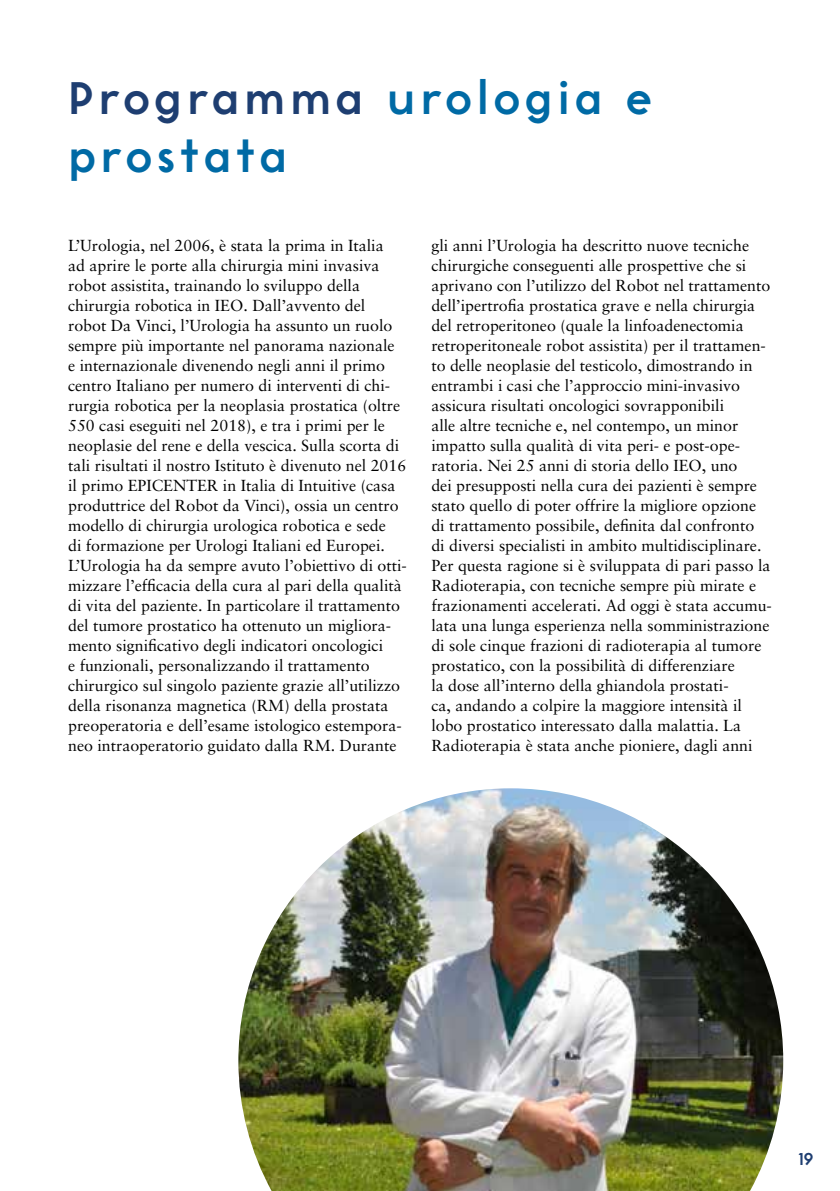
<style>
.page{position:relative;width:840px;height:1191px;background:#fff}
.page>*{position:absolute;margin:0;border:0;box-sizing:border-box;transform-origin:0 0}
.t1{font:700 48px/57.6px "Toronto Subway";letter-spacing:.1em;color:#006aa5}
.t2{font:700 18px "Toronto Subway";color:#1e3e71}
.t3{font:16px/20px "Sabon";color:#000}
.s1{color:#1e3e71}
</style>
<div class="page">
<img style="left:238px;top:788px;width:544px;height:403px">
<h1 class="t1" style="left:68px;top:67px;width:585px"><span class="s1">Programma</span> urologia e prostata</h1>
<p class="t3" style="left:68px;top:235px;width:340px">L’Urologia, nel 2006, è stata la prima in Italia<br>ad aprire le porte alla chirurgia mini invasiva robot assistita, trainando lo sviluppo della chirurgia robotica in IEO. Dall’avvento del robot Da Vinci, l’Urologia ha assunto un ruolo sempre più importante nel panorama nazionale<br>e internazionale divenendo negli anni il primo centro Italiano per numero di interventi di chi&shy;rurgia robotica per la neoplasia prostatica (oltre 550 casi eseguiti nel 2018), e tra i primi per le neoplasie del rene e della vescica. Sulla scorta di tali risultati il nostro Istituto è divenuto nel 2016 il primo EPICENTER in Italia di Intuitive (casa produttrice del Robot da Vinci), ossia un centro modello di chirurgia urologica robotica e sede<br>di formazione per Urologi Italiani ed Europei.<br>L’Urologia ha da sempre avuto l’obiettivo di otti&shy;mizzare l’efficacia della cura al pari della qualità di vita del paziente. In particolare il trattamento del tumore prostatico ha ottenuto un migliora&shy;mento significativo degli indicatori oncologici<br>e funzionali, personalizzando il trattamento chirurgico sul singolo paziente grazie all’utilizzo della risonanza magnetica (RM) della prostata preoperatoria e dell’esame istologico estempora&shy;neo intraoperatorio guidato dalla RM. Durante</p>
<p class="t3" style="left:431px;top:235px;width:342px">gli anni l’Urologia ha descritto nuove tecniche chirurgiche conseguenti alle prospettive che si aprivano con l’utilizzo del Robot nel trattamento dell’ipertrofia prostatica grave e nella chirurgia del retroperitoneo (quale la linfoadenectomia retroperitoneale robot assistita) per il trattamen&shy;to delle neoplasie del testicolo, dimostrando in entrambi i casi che l’approccio mini-invasivo assicura risultati oncologici sovrapponibili<br>alle altre tecniche e, nel contempo, un minor impatto sulla qualità di vita peri- e post-ope&shy;ratoria. Nei 25 anni di storia dello IEO, uno<br>dei presupposti nella cura dei pazienti è sempre stato quello di poter offrire la migliore opzione di trattamento possibile, definita dal confronto<br>di diversi specialisti in ambito multidisciplinare.<br>Per questa ragione si è sviluppata di pari passo la Radioterapia, con tecniche sempre più mirate e frazionamenti accelerati. Ad oggi è stata accumu&shy;lata una lunga esperienza nella somministrazione di sole cinque frazioni di radioterapia al tumore prostatico, con la possibilità di differenziare<br>la dose all’interno della ghiandola prostati-<br>ca, andando a colpire la maggiore intensità il lobo prostatico interessato dalla malattia. La Radioterapia è stata anche pioniere, dagli anni</p>
<p class="t2" style="left:797px;top:1147px;width:17px">19</p>
</div>
